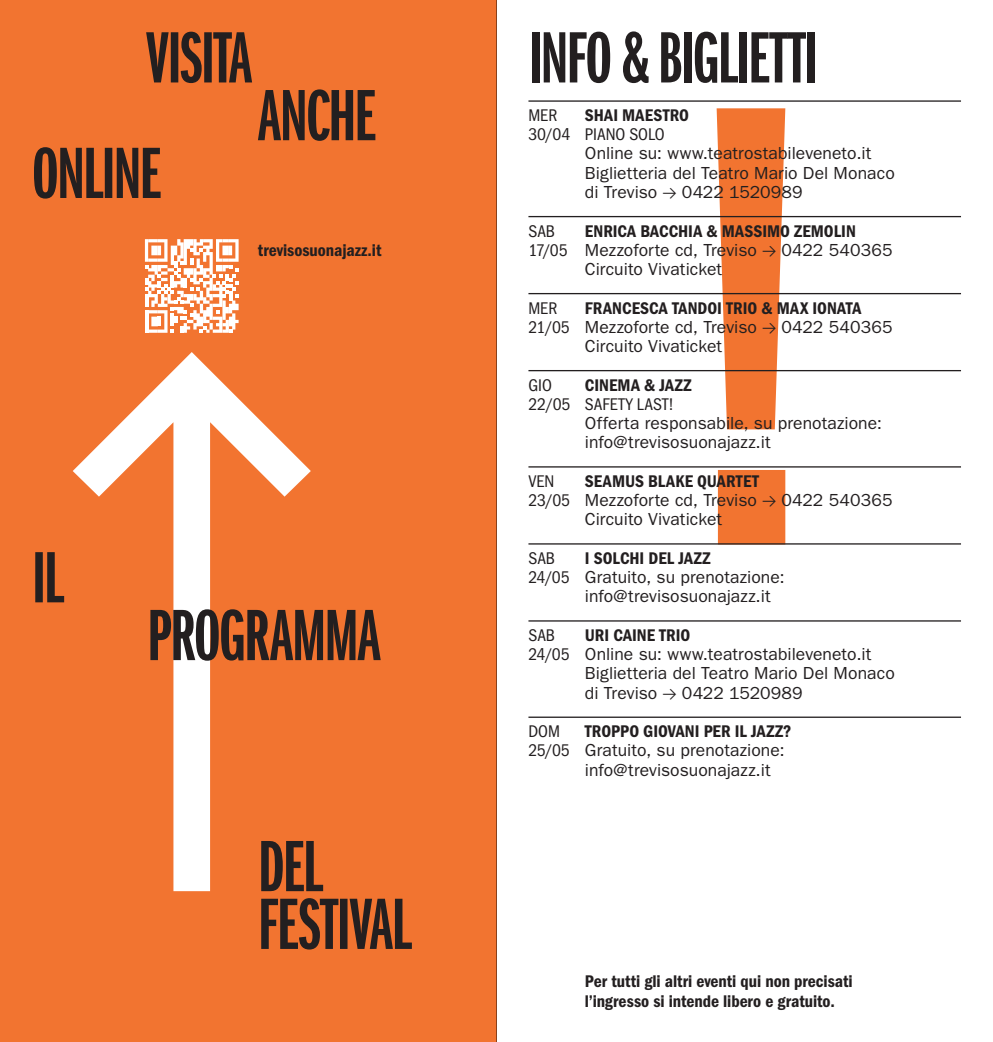
<style>
.page{position:relative;width:993px;height:1042px;background:#fff}
.page>*{position:absolute;margin:0;border:0;box-sizing:border-box;transform-origin:0 0}
.t1{font:653.8px "ITC Franklin Gothic Std Dm X Cp";color:#f27430}
.t2{font:75.25px "ITC Franklin Gothic Std Dm X Cp";letter-spacing:-.025em;color:#231f20}
.t3{font:17.5px/19.2px "ITC Franklin Gothic Std";letter-spacing:.005em;color:#231f20}
.t4{font:17.5px/19.2px "ITC Franklin Gothic Std Dm Cd";color:#231f20}
.t5{font:condensed 17.5px/19.2px "ITC Franklin Gothic Std";letter-spacing:-.005em;color:#231f20}
.s1{font-family:"Suisse Intl";font-weight:300}
</style>
<div class="page">
<div style="left:0;top:0;width:496px;height:1042px;background:#f27430"></div>
<svg style="left:73px;top:352px;width:238px;height:539px"></svg>
<svg style="left:145px;top:239px;width:93px;height:94px"></svg>
<hr style="left:528px;top:216px;width:432px;height:1px;background:#231f20">
<hr style="left:528px;top:293px;width:432px;height:1px;background:#231f20">
<hr style="left:528px;top:370px;width:432px;height:1px;background:#231f20">
<hr style="left:528px;top:466px;width:432px;height:1px;background:#231f20">
<hr style="left:528px;top:543px;width:432px;height:1px;background:#231f20">
<hr style="left:528px;top:620px;width:432px;height:1px;background:#231f20">
<hr style="left:528px;top:716px;width:432px;height:2px;background:#231f20">
<hr style="left:528px;top:100px;width:432px;height:2px;background:#231f20">
<svg style="left:261px;top:898px;width:151px;height:51px"></svg>
<svg style="left:261px;top:841px;width:62px;height:50px"></svg>
<svg style="left:150px;top:609px;width:230px;height:52px"></svg>
<svg style="left:35px;top:552px;width:29px;height:50px"></svg>
<svg style="left:34px;top:147px;width:126px;height:52px"></svg>
<svg style="left:258px;top:89px;width:117px;height:52px"></svg>
<svg style="left:146px;top:32px;width:106px;height:51px"></svg>
<hr style="left:496px;top:0;width:1px;height:1042px;background:#231f20">
<p class="t4" style="left:258px;top:240px;width:125px">trevisosuonajazz.it</p>
<h2 class="t2" style="left:528px;top:17px;width:291px">INFO &amp; BIGLIETTI</h2>
<p class="t5" style="left:528px;top:106px;width:43px">MER<br>30/04</p>
<p class="t5" style="left:528px;top:221px;width:41px">SAB<br>17/05</p>
<p class="t5" style="left:528px;top:298px;width:43px">MER<br>21/05</p>
<p class="t5" style="left:528px;top:375px;width:44px">GIO<br>22/05</p>
<p class="t5" style="left:528px;top:471px;width:43px">VEN<br>23/05</p>
<p class="t5" style="left:528px;top:548px;width:43px">SAB<br>24/05</p>
<p class="t5" style="left:528px;top:625px;width:43px">SAB<br>24/05</p>
<p class="t5" style="left:528px;top:722px;width:43px">DOM<br>25/05</p>
<h1 class="t1" style="left:683px;top:-24px;width:135px">!</h1>
<p class="t4" style="left:584px;top:106px;width:106px">SHAI MAESTRO</p>
<p class="t5" style="left:584px;top:125px;width:81px">PIANO SOLO</p>
<p class="t3" style="left:584px;top:144px;width:311px">Online su: www.teatrostabileveneto.it<br>Biglietteria del Teatro Mario Del Monaco di Treviso <span class="s1">→</span> 0422 1520989</p>
<p class="t4" style="left:584px;top:221px;width:272px">ENRICA BACCHIA &amp; MASSIMO ZEMOLIN</p>
<p class="t3" style="left:584px;top:240px;width:309px">Mezzoforte cd, Treviso <span class="s1">→</span> 0422 540365<br>Circuito Vivaticket</p>
<p class="t4" style="left:584px;top:298px;width:278px">FRANCESCA TANDOI TRIO &amp; MAX IONATA</p>
<p class="t3" style="left:584px;top:317px;width:309px">Mezzoforte cd, Treviso <span class="s1">→</span> 0422 540365<br>Circuito Vivaticket</p>
<p class="t4" style="left:584px;top:375px;width:108px">CINEMA &amp; JAZZ</p>
<p class="t5" style="left:584px;top:394px;width:91px">SAFETY LAST!</p>
<p class="t3" style="left:584px;top:414px;width:298px">Offerta responsabile, su prenotazione: info@trevisosuonajazz.it</p>
<p class="t4" style="left:584px;top:471px;width:175px">SEAMUS BLAKE QUARTET</p>
<p class="t3" style="left:584px;top:491px;width:309px">Mezzoforte cd, Treviso <span class="s1">→</span> 0422 540365<br>Circuito Vivaticket</p>
<p class="t4" style="left:584px;top:548px;width:127px">I SOLCHI DEL JAZZ</p>
<p class="t3" style="left:584px;top:568px;width:201px">Gratuito, su prenotazione: info@trevisosuonajazz.it</p>
<p class="t4" style="left:584px;top:625px;width:107px">URI CAINE TRIO</p>
<p class="t3" style="left:584px;top:645px;width:311px">Online su: www.teatrostabileveneto.it<br>Biglietteria del Teatro Mario Del Monaco di Treviso <span class="s1">→</span> 0422 1520989</p>
<p class="t4" style="left:584px;top:722px;width:208px">TROPPO GIOVANI PER IL JAZZ?</p>
<p class="t3" style="left:584px;top:741px;width:201px">Gratuito, su prenotazione: info@trevisosuonajazz.it</p>
<p class="t4" style="left:584px;top:972px;width:269px">Per tutti gli altri eventi qui non precisati l’ingresso si intende libero e gratuito.</p>
</div>
